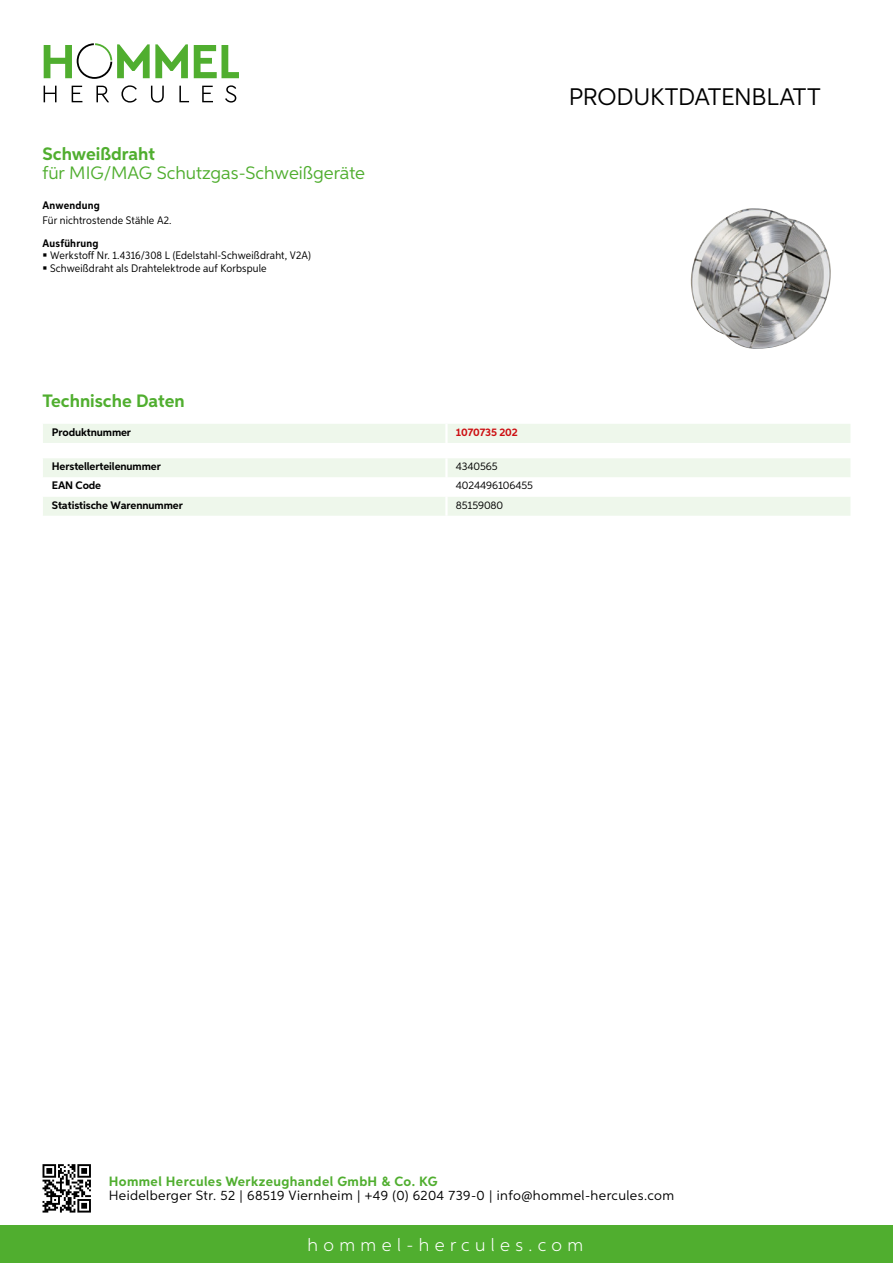
<style>
.page{position:relative;width:893px;height:1263px;background:#fff}
.page>*{position:absolute;margin:0;border:0;box-sizing:border-box;transform-origin:0 0}
.t1{font:24px "Aspira";letter-spacing:-.01em;color:#000}
.t2{font:18px "Aspira";color:#50ae2f}
.t3{font:700 18px "Aspira";color:#50ae2f}
.t4{font:300 18px "Aspira";letter-spacing:.3em;color:#fff}
.t5{font:13.5px "Aspira";letter-spacing:.03em;color:#000}
.t6{font:700 13.5px "Aspira";letter-spacing:.03em;color:#50ae2f}
.t7{font:10.95px/12.8px "Aspira Nar";letter-spacing:.015em;color:#000}
.t8{font:700 10.95px "Aspira";letter-spacing:-.01em;color:#000}
.t9{font:10.95px "Aspira";letter-spacing:-.01em;color:#000}
.t10{font:700 10.95px "Aspira Nar";letter-spacing:.02em;color:#000}
.t11{font:700 10.95px "Aspira";letter-spacing:-.01em;color:#cd1013}
</style>
<div class="page">
<div style="left:0;top:1226px;width:893px;height:37px;background:#50ae2f"></div>
<svg style="left:43px;top:1164px;width:48px;height:48px"></svg>
<svg style="left:194px;top:45px;width:45px;height:33px"></svg>
<svg style="left:44px;top:43px;width:144px;height:36px"></svg>
<svg style="left:44px;top:86px;width:13px;height:16px"></svg>
<svg style="left:72px;top:86px;width:10px;height:16px"></svg>
<svg style="left:96px;top:86px;width:13px;height:16px"></svg>
<svg style="left:121px;top:85px;width:16px;height:18px"></svg>
<svg style="left:151px;top:86px;width:13px;height:17px"></svg>
<svg style="left:179px;top:86px;width:10px;height:16px"></svg>
<svg style="left:202px;top:86px;width:11px;height:16px"></svg>
<svg style="left:225px;top:85px;width:11px;height:18px"></svg>
<div style="left:43px;top:424px;width:807px;height:19px;background:#eef7eb"></div>
<hr style="left:445px;top:424px;width:3px;height:19px;background:#fff">
<svg style="left:43px;top:458px;width:807px;height:58px"></svg>
<hr style="left:445px;top:497px;width:3px;height:19px;background:#fff">
<img style="left:691px;top:208px;width:140px;height:141px">
<h2 class="t3" style="left:43px;top:142px;width:114px">Schweißdraht</h2>
<h2 class="t2" style="left:43px;top:162px;width:324px">für MIG/MAG Schutzgas-Schweißgeräte</h2>
<p class="t10" style="left:43px;top:199px;width:59px">Anwendung</p>
<p class="t7" style="left:43px;top:214px;width:131px">Für nichtrostende Stähle A2.</p>
<p class="t10" style="left:43px;top:236px;width:58px">Ausführung</p>
<p class="t7" style="left:50px;top:249px;width:262px">Werkstoff Nr. 1.4316/308 L (Edelstahl-Schweißdraht, V2A)<br>Schweißdraht als Drahtelektrode auf Korbspule</p>
<h1 class="t1" style="left:569px;top:82px;width:253px">Produktdatenblatt</h1>
<h2 class="t3" style="left:43px;top:390px;width:144px">Technische Daten</h2>
<p class="t8" style="left:52px;top:425px;width:81px">Produktnummer</p>
<p class="t11" style="left:456px;top:425px;width:63px">1070735 202</p>
<p class="t8" style="left:52px;top:460px;width:111px">Herstellerteilenummer</p>
<p class="t9" style="left:456px;top:460px;width:43px">4340565</p>
<p class="t8" style="left:52px;top:479px;width:51px">EAN Code</p>
<p class="t9" style="left:456px;top:479px;width:79px">4024496106455</p>
<p class="t8" style="left:52px;top:498px;width:132px">Statistische Warennummer</p>
<p class="t9" style="left:456px;top:498px;width:49px">85159080</p>
<p class="t6" style="left:109px;top:1172px;width:330px">Hommel Hercules Werkzeughandel GmbH &amp; Co. KG</p>
<p class="t5" style="left:109px;top:1187px;width:567px">Heidelberger Str. 52 | 68519 Viernheim | +49 (0) 6204 739-0 | info@hommel-hercules.com</p>
<h2 class="t4" style="left:307px;top:1234px;width:277px">hommel-hercules.com</h2>
</div>
